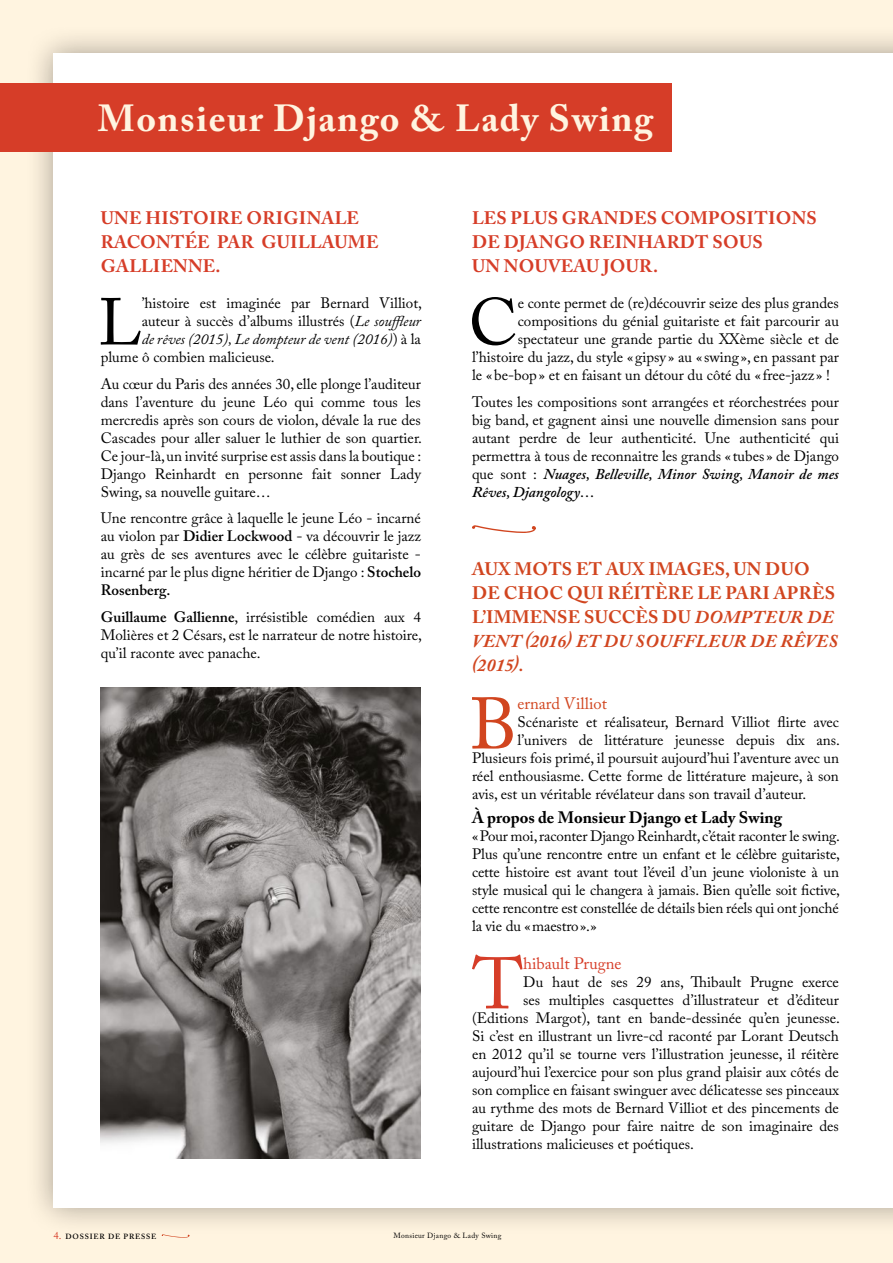
<style>
.page{position:relative;width:893px;height:1263px;background:#fff4e0}
.page>*{position:absolute;margin:0;border:0;box-sizing:border-box;transform-origin:0 0}
.t1{font:72.15px "Adobe Caslon Pro";color:#d1451f}
.t2{font:72.15px "Adobe Caslon Pro";color:#d63d28}
.t3{font:65.7px "Adobe Caslon Pro";color:#000}
.t4{font:700 37.5px "Adobe Caslon Pro";letter-spacing:.04em;color:#fff4e0}
.t5{font:700 18px/24px "Adobe Caslon Pro";letter-spacing:.015em;color:#d1451f}
.t6{font:700 18px/24px "Adobe Caslon Pro";letter-spacing:.015em;color:#d63d28}
.t7{font:700 16.5px "Adobe Caslon Pro";color:#000}
.t8{font:16.5px "Adobe Caslon Pro";color:#d1451f}
.t9{font:16.5px "Adobe Caslon Pro";color:#d63d28}
.t10{font:15px/18px "Adobe Caslon Pro";color:#000;text-align:justify}
.t11{font:italic 15px "Adobe Caslon Pro";color:#000}
.t12{font:7.5px "Adobe Caslon Pro";letter-spacing:.04em;color:#000}
.t13{font:600 7.5px "Adobe Caslon Pro";letter-spacing:.115em;color:#000}
.s1{font-style:italic}
.s2{font-style:normal}
.s3{font-weight:600}
.s4{font-weight:600;font-style:italic}
.s5{font-weight:400;font-size:10.5px;color:#d63d28}
</style>
<div class="page">
<div style="left:25px;top:24px;width:868px;height:1212px;background:#000;opacity:.35"></div>
<div style="left:53px;top:53px;width:840px;height:1155px;background:#fff"></div>
<svg style="left:472px;top:525px;width:64px;height:8px"></svg>
<img style="left:101px;top:687px;width:320px;height:472px">
<div style="left:0;top:83px;width:672px;height:68px;background:#d63d28"></div>
<svg style="left:161px;top:1234px;width:29px;height:4px"></svg>
<h3 class="t4" style="left:98px;top:96px;width:557px">Monsieur Django &amp; Lady Swing</h3>
<p class="t6" style="left:101px;top:206px;width:279px">UNE HISTOIRE ORIGINALE<br>RACONTÉE PAR GUILLAUME<br>GALLIENNE.</p>
<h2 class="t3" style="left:98px;top:283px;width:45px">L</h2>
<p class="t10" style="left:142px;top:294px;width:282px">’histoire est imaginée par Bernard Villiot,</p>
<p class="t10" style="left:142px;top:312px;width:281px">auteur à succès d’albums illustrés (<span class="s1">Le souffleur</span></p>
<p class="t11" style="left:142px;top:330px;width:281px">de rêves (2015), Le dompteur de vent (2016)<span class="s2">) à la</span></p>
<p class="t10" style="left:101px;top:348px;width:176px">plume ô combien malicieuse.</p>
<p class="t10" style="left:101px;top:375px;width:323px">Au cœur du Paris des années 30, elle plonge l’auditeur dans l’aventure du jeune Léo qui comme tous les mercredis après son cours de violon, dévale la rue des Cascades pour aller saluer le luthier de son quartier.<br>Ce jour-là, un invité surprise est assis dans la boutique :<br>Django Reinhardt en personne fait sonner Lady Swing, sa nouvelle guitare…</p>
<p class="t10" style="left:101px;top:509px;width:322px">Une rencontre grâce à laquelle le jeune Léo - incarné au violon par <span class="s3">Didier Lockwood</span> - va découvrir le jazz au grès de ses aventures avec le célèbre guitariste - incarné par le plus digne héritier de Django : <span class="s3">Stochelo Rosenberg.</span></p>
<p class="t10" style="left:101px;top:608px;width:323px"><span class="s3">Guillaume Gallienne</span>, irrésistible comédien aux 4<br>Molières et 2 Césars, est le narrateur de notre histoire, qu’il raconte avec panache.</p>
<p class="t6" style="left:472px;top:206px;width:346px">LES PLUS GRANDES COMPOSITIONS<br>DE DJANGO REINHARDT SOUS<br>UN NOUVEAU JOUR.</p>
<h2 class="t3" style="left:469px;top:283px;width:50px">C</h2>
<p class="t10" style="left:518px;top:294px;width:323px">e conte permet de (re)découvrir seize des plus grandes</p>
<p class="t10" style="left:518px;top:312px;width:323px">compositions du génial guitariste et fait parcourir au</p>
<p class="t10" style="left:518px;top:330px;width:323px">spectateur une grande partie du XXème siècle et de</p>
<p class="t10" style="left:472px;top:348px;width:368px">l’histoire du jazz, du style « gipsy » au « swing », en passant par</p>
<p class="t10" style="left:472px;top:366px;width:359px">le «be-bop» et en faisant un détour du côté du « free-jazz » !</p>
<p class="t10" style="left:472px;top:393px;width:368px">Toutes les compositions sont arrangées et réorchestrées pour big band, et gagnent ainsi une nouvelle dimension sans pour autant perdre de leur authenticité. Une authenticité qui permettra à tous de reconnaitre les grands « tubes » de Django que sont : <span class="s4">Nuages, Belleville, Minor Swing, Manoir de mes Rêves, Djangology…</span></p>
<p class="t5" style="left:472px;top:557px;width:367px">AUX MOTS ET AUX IMAGES, UN DUO<br>DE CHOC QUI RÉITÈRE LE PARI APRÈS<br>L’IMMENSE SUCCÈS DU <span class="s1">DOMPTEUR DE<br>VENT (2016) ET DU SOUFFLEUR DE RÊVES (2015).</span></p>
<h1 class="t1" style="left:470px;top:681px;width:49px">B</h1>
<p class="t8" style="left:517px;top:693px;width:91px">ernard Villiot</p>
<p class="t10" style="left:517px;top:713px;width:323px">Scénariste et réalisateur, Bernard Villiot flirte avec</p>
<p class="t10" style="left:517px;top:731px;width:324px">l’univers de littérature jeunesse depuis dix ans.</p>
<p class="t10" style="left:472px;top:749px;width:368px">Plusieurs fois primé, il poursuit aujourd’hui l’aventure avec un</p>
<p class="t10" style="left:472px;top:767px;width:368px">réel enthousiasme. Cette forme de littérature majeure, à son</p>
<p class="t10" style="left:472px;top:785px;width:336px">avis, est un véritable révélateur dans son travail d’auteur.</p>
<p class="t7" style="left:472px;top:807px;width:312px">À propos de Monsieur Django et Lady Swing</p>
<p class="t10" style="left:472px;top:827px;width:370px">«Pour moi, raconter Django Reinhardt, c’était raconter le swing.<br>Plus qu’une rencontre entre un enfant et le célèbre guitariste, cette histoire est avant tout l’éveil d’un jeune violoniste à un style musical qui le changera à jamais. Bien qu’elle soit fictive, cette rencontre est constellée de détails bien réels qui ont jonché la vie du «maestro».»</p>
<h1 class="t2" style="left:473px;top:941px;width:52px">T</h1>
<p class="t9" style="left:523px;top:953px;width:100px">hibault Prugne</p>
<p class="t10" style="left:523px;top:972px;width:317px">Du haut de ses 29 ans, Thibault Prugne exerce</p>
<p class="t10" style="left:523px;top:990px;width:317px">ses multiples casquettes d’illustrateur et d’éditeur</p>
<p class="t10" style="left:472px;top:1008px;width:370px">(Editions Margot), tant en bande-dessinée qu’en jeunesse.</p>
<p class="t10" style="left:472px;top:1026px;width:368px">Si c’est en illustrant un livre-cd raconté par Lorant Deutsch</p>
<p class="t10" style="left:472px;top:1044px;width:368px">en 2012 qu’il se tourne vers l’illustration jeunesse, il réitère</p>
<p class="t10" style="left:472px;top:1062px;width:368px">aujourd’hui l’exercice pour son plus grand plaisir aux côtés de</p>
<p class="t10" style="left:472px;top:1080px;width:368px">son complice en faisant swinguer avec délicatesse ses pinceaux</p>
<p class="t10" style="left:472px;top:1098px;width:368px">au rythme des mots de Bernard Villiot et des pincements de</p>
<p class="t10" style="left:472px;top:1116px;width:368px">guitare de Django pour faire naitre de son imaginaire des</p>
<p class="t10" style="left:472px;top:1134px;width:223px">illustrations malicieuses et poétiques.</p>
<p class="t13" style="left:54px;top:1232px;width:104px"><span class="s5">4.</span> DOSSIER DE PRESSE</p>
<p class="t12" style="left:393px;top:1231px;width:110px">Monsieur Django &amp; Lady Swing</p>
</div>
